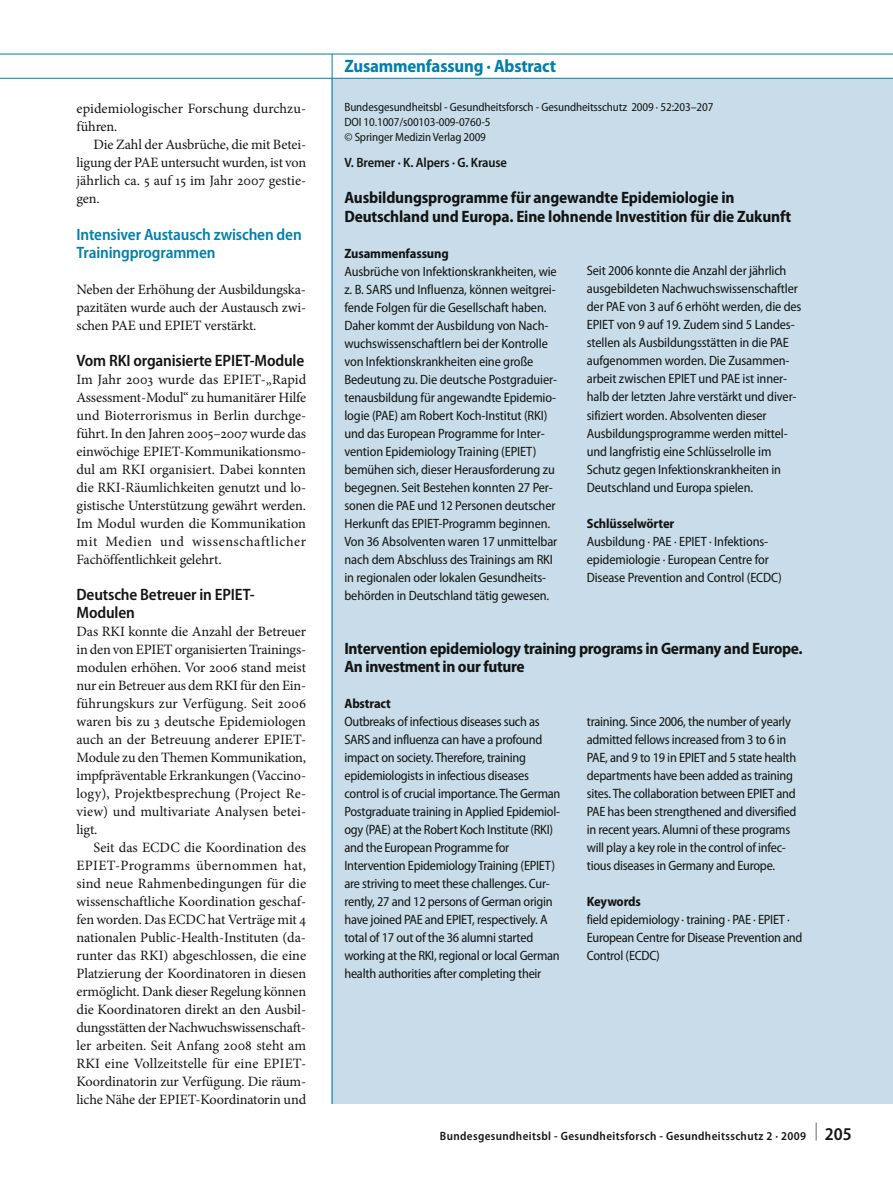
<style>
.page{position:relative;width:893px;height:1187px;background:#fff}
.page>*{position:absolute;margin:0;border:0;box-sizing:border-box;transform-origin:0 0}
.t1{font:700 semi-condensed 18px "Myriad Pro";letter-spacing:-.01em;color:#0080aa}
.t2{font:700 semi-condensed 16.5px/18px "Myriad Pro";letter-spacing:-.01em;color:#131413}
.t3{font:600 semi-condensed 16.5px/18px "Myriad Pro";letter-spacing:-.01em;color:#131413}
.t4{font:600 semi-condensed 16.5px/18px "Myriad Pro";letter-spacing:-.01em;color:#0080aa}
.t5{font:14.25px/18px "Minion Pro";letter-spacing:-.01em;color:#131413;text-align:justify}
.t6{font:semi-condensed 13.5px/18px "Myriad Pro";letter-spacing:-.01em;color:#131413}
.t7{font:700 semi-condensed 13.5px "Myriad Pro";letter-spacing:-.01em;color:#131413}
.t8{font:600 semi-condensed 13.5px "Myriad Pro";letter-spacing:-.01em;color:#131413}
.t9{font:semi-condensed 12px/15px "Myriad Pro";letter-spacing:-.01em;color:#131413}
.t10{font:600 semi-condensed 12px "Myriad Pro";letter-spacing:.03em;color:#131413}
.s1{font-size:18px}
</style>
<div class="page">
<div style="left:332px;top:79px;width:561px;height:1024px;background:#c8dde9"></div>
<hr style="left:332px;top:54px;width:1px;height:1049px;background:#0080aa">
<hr style="left:0;top:54px;width:893px;height:1px;background:#0080aa">
<hr style="left:0;top:78px;width:893px;height:1px;background:#0080aa">
<p class="t5" style="left:77px;top:101px;width:231px">epidemiologischer Forschung durchzu&shy;führen.</p>
<p class="t5" style="left:77px;top:137px;width:231px;text-indent:17px">Die Zahl der Ausbrüche, die mit Betei&shy;ligung der PAE untersucht wurden, ist von jährlich ca. 5 auf 15 im Jahr 2007 gestie&shy;gen.</p>
<p class="t4" style="left:77px;top:226px;width:227px">Intensiver Austausch zwischen den<br>Trainingprogrammen</p>
<p class="t5" style="left:77px;top:281px;width:231px">Neben der Erhöhung der Ausbildungska&shy;pazitäten wurde auch der Austausch zwi&shy;schen PAE und EPIET verstärkt.</p>
<p class="t3" style="left:77px;top:352px;width:229px">Vom RKI organisierte EPIET-Module</p>
<p class="t5" style="left:77px;top:371px;width:231px">Im Jahr 2003 wurde das EPIET-„Rapid Assessment-Modul“ zu humanitärer Hilfe und Bioterrorismus in Berlin durchge&shy;führt. In den Jahren 2005–2007 wurde das einwöchige EPIET-Kommunikationsmo&shy;dul am RKI organisiert. Dabei konnten die RKI-Räumlichkeiten genutzt und lo&shy;gistische Unterstützung gewährt werden.<br>Im Modul wurden die Kommunikation mit Medien und wissenschaftlicher Fachöffentlichkeit gelehrt.</p>
<p class="t3" style="left:77px;top:586px;width:180px">Deutsche Betreuer in EPIET-<br>Modulen</p>
<p class="t5" style="left:77px;top:623px;width:231px">Das RKI konnte die Anzahl der Betreuer in den von EPIET organisierten Trainings&shy;modulen erhöhen. Vor 2006 stand meist nur ein Betreuer aus dem RKI für den Ein&shy;führungskurs zur Verfügung. Seit 2006 waren bis zu 3 deutsche Epidemiologen auch an der Betreuung anderer EPIET-Module zu den Themen Kommunikation, impfpräventable Erkrankungen (Vaccino&shy;logy), Projektbesprechung (Project Re&shy;view) und multivariate Analysen betei&shy;ligt.</p>
<p class="t5" style="left:77px;top:839px;width:231px;text-indent:17px">Seit das ECDC die Koordination des EPIET-Programms übernommen hat, sind neue Rahmenbedingungen für die wissenschaftliche Koordination geschaf&shy;fen worden. Das ECDC hat Verträge mit 4 nationalen Public-Health-Instituten (da&shy;runter das RKI) abgeschlossen, die eine Platzierung der Koordinatoren in diesen ermöglicht. Dank dieser Regelung können die Koordinatoren direkt an den Ausbil&shy;dungsstätten der Nachwuchswissenschaft&shy;ler arbeiten. Seit Anfang 2008 steht am RKI eine Vollzeitstelle für eine EPIET-Koordinatorin zur Verfügung. Die räum&shy;liche Nähe der EPIET-Koordinatorin und</p>
<h1 class="t1" style="left:344px;top:59px;width:213px">Zusammenfassung · Abstract</h1>
<p class="t9" style="left:344px;top:101px;width:370px">Bundesgesundheitsbl - Gesundheitsforsch - Gesundheitsschutz 2009 · 52:203–207<br>DOI 10.1007/s00103-009-0760-5<br>© Sprin ger Me di zin Ver lag 2009</p>
<p class="t8" style="left:344px;top:158px;width:164px">V. Bremer · K. Alpers · G. Krause</p>
<p class="t2" style="left:344px;top:190px;width:448px">Ausbildungsprogramme für angewandte Epidemiologie in<br>Deutschland und Europa. Eine lohnende Investition für die Zukunft</p>
<p class="t7" style="left:344px;top:248px;width:106px">Zu sam men fas sung</p>
<p class="t6" style="left:344px;top:263px;width:214px">Ausbrüche von Infektionskrankheiten, wie z. B. SARS und Influenza, können weitgrei&shy;fende Folgen für die Gesellschaft haben.<br>Daher kommt der Ausbildung von Nach&shy;wuchswissenschaftlern bei der Kontrolle von Infektionskrankheiten eine große Bedeutung zu. Die deutsche Postgraduier&shy;tenausbildung für angewandte Epidemio&shy;logie (PAE) am Robert Koch-Institut (RKI) und das European Programme for Inter&shy;vention Epidemiology Training (EPIET) bemühen sich, dieser Herausforderung zu begegnen. Seit Bestehen konnten 27 Per&shy;sonen die PAE und 12 Personen deutscher Herkunft das EPIET-Programm beginnen.<br>Von 36 Absolventen waren 17 unmittelbar nach dem Abschluss des Trainings am RKI in regionalen oder lokalen Gesundheits&shy;behörden in Deutschland tätig gewesen.</p>
<p class="t6" style="left:587px;top:263px;width:216px">Seit 2006 konnte die Anzahl der jährlich ausgebildeten Nachwuchswissenschaftler der PAE von 3 auf 6 erhöht werden, die des EPIET von 9 auf 19. Zudem sind 5 Landes&shy;stellen als Ausbildungsstätten in die PAE aufgenommen worden. Die Zusammen&shy;arbeit zwischen EPIET und PAE ist inner&shy;halb der letzten Jahre verstärkt und diver&shy;sifiziert worden. Absolventen dieser Ausbildungsprogramme werden mittel&shy;und langfristig eine Schlüsselrolle im Schutz gegen Infektionskrankheiten in Deutschland und Europa spielen.</p>
<p class="t7" style="left:587px;top:518px;width:89px">Schlüs sel wör ter</p>
<p class="t6" style="left:587px;top:533px;width:197px">Ausbildung · PAE · EPIET · Infektions&shy;epidemiologie · European Centre for<br>Disease Prevention and Control (ECDC)</p>
<p class="t2" style="left:344px;top:640px;width:460px">Intervention epidemiology training programs in Germany and Europe.<br>An investment in our future</p>
<p class="t7" style="left:344px;top:698px;width:48px">Abstract</p>
<p class="t6" style="left:344px;top:713px;width:217px">Outbreaks of infectious diseases such as SARS and influenza can have a profound impact on society. Therefore, training epidemiologists in infectious diseases control is of crucial importance. The German Postgraduate training in Applied Epidemiol&shy;ogy (PAE) at the Robert Koch Institute (RKI) and the European Programme for Intervention Epidemiology Training (EPIET) are striving to meet these challenges. Cur&shy;rently, 27 and 12 persons of German origin have joined PAE and EPIET, respectively. A total of 17 out of the 36 alumni started working at the RKI, regional or local German health authorities after completing their</p>
<p class="t6" style="left:587px;top:713px;width:211px">training. Since 2006, the number of yearly admitted fellows increased from 3 to 6 in PAE, and 9 to 19 in EPIET and 5 state health departments have been added as training sites. The collaboration between EPIET and PAE has been strengthened and diversified in recent years. Alumni of these programs will play a key role in the control of infec&shy;tious diseases in Germany and Europe.</p>
<p class="t7" style="left:587px;top:896px;width:56px">Keywords</p>
<p class="t6" style="left:587px;top:911px;width:217px">field epidemiology · training · PAE · EPIET ·<br>European Centre for Disease Prevention and<br>Control (ECDC)</p>
<p class="t10" style="left:440px;top:1131px;width:413px">Bundesgesundheitsbl - Gesundheitsforsch - Gesundheitsschutz 2 · 2009 <sup>|</sup> <span class="s1">205</span></p>
</div>
